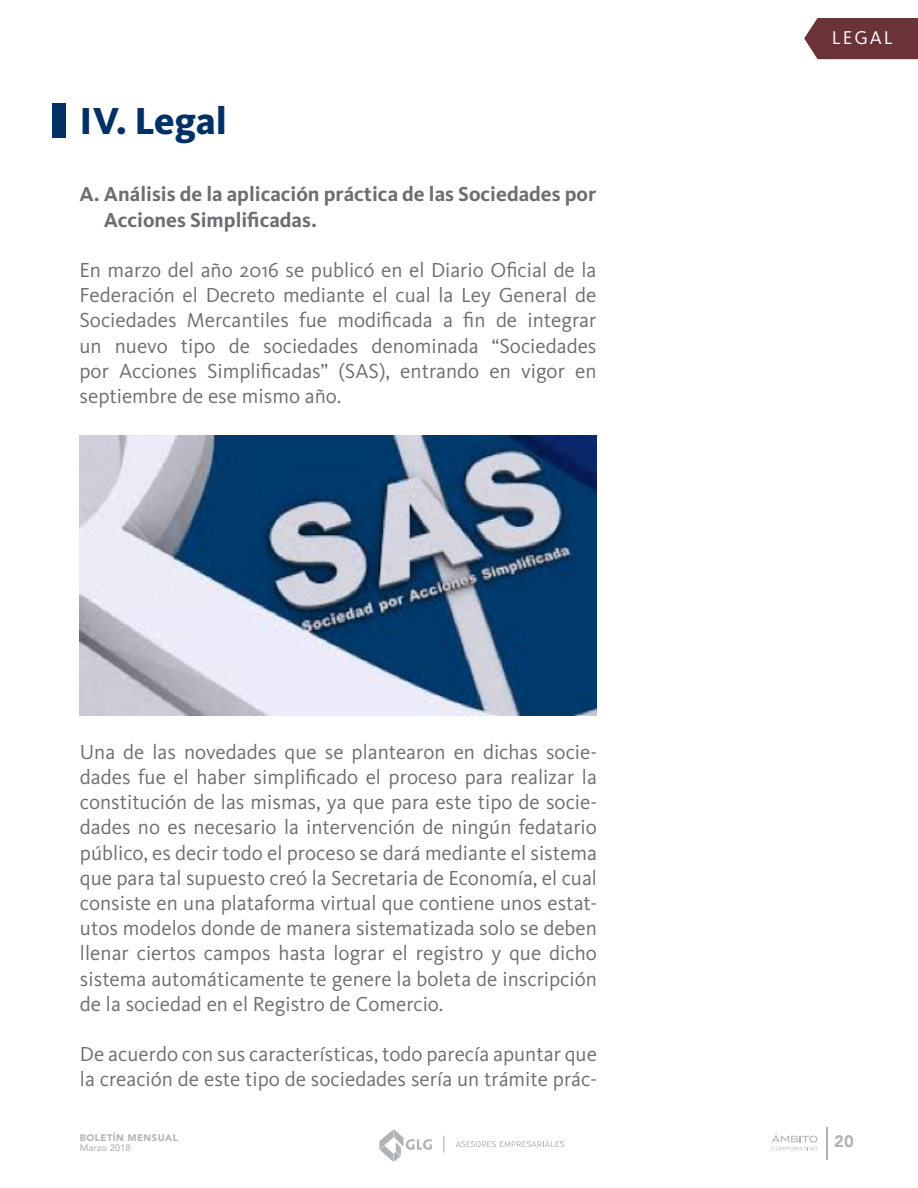
<style>
.page{position:relative;width:918px;height:1188px;background:#fff}
.page>*{position:absolute;margin:0;border:0;box-sizing:border-box;transform-origin:0 0}
.t1{font:800 39px "Kievit OT";color:#003165}
.t2{font:21px/25.2px "Kievit OT";color:#6d6e71;text-align:justify}
.t3{font:700 21px/25.2px "Kievit OT";color:#6d6e71}
.t4{font:19.2px "Kievit OT";letter-spacing:.1em;color:#fff}
.t5{font:900 16.5px "Avenir";color:#b1b4b6}
.t6{font:900 9.45px "Avenir";letter-spacing:.05em;color:#b1b4b6}
.t7{font:500 9.45px "Avenir";color:#b1b4b6}
</style>
<div class="page">
<svg style="left:379px;top:1130px;width:53px;height:32px"></svg>
<svg style="left:456px;top:1141px;width:108px;height:6px"></svg>
<svg style="left:443px;top:1136px;width:1px;height:17px"></svg>
<svg style="left:772px;top:1134px;width:46px;height:16px"></svg>
<hr style="left:826px;top:1127px;width:2px;height:33px;background:#b1b4b6">
<div style="left:52px;top:104px;width:13px;height:34px;background:#003165"></div>
<div style="left:804px;top:18px;width:114px;height:41px;background:#6b3337"></div>
<img style="left:80px;top:436px;width:516px;height:279px">
<h1 class="t1" style="left:80px;top:97px;width:149px">IV. Legal</h1>
<p class="t3" style="left:104px;top:182px;width:494px;text-indent:-24px">A. Análisis de la aplicación práctica de las Sociedades por<br>Acciones Simplificadas.</p>
<p class="t2" style="left:80px;top:257px;width:519px">En marzo del año 2016 se publicó en el Diario Oficial de la Federación el Decreto mediante el cual la Ley General de Sociedades Mercantiles fue modificada a fin de integrar un nuevo tipo de sociedades denominada “Sociedades por Acciones Simplificadas” (SAS), entrando en vigor en septiembre de ese mismo año.</p>
<p class="t2" style="left:80px;top:739px;width:519px">Una de las novedades que se plantearon en dichas socie&shy;dades fue el haber simplificado el proceso para realizar la constitución de las mismas, ya que para este tipo de socie&shy;dades no es necesario la intervención de ningún fedatario público, es decir todo el proceso se dará mediante el sistema que para tal supuesto creó la Secretaria de Economía, el cual consiste en una plataforma virtual que contiene unos estat&shy;utos modelos donde de manera sistematizada solo se deben llenar ciertos campos hasta lograr el registro y que dicho sistema automáticamente te genere la boleta de inscripción de la sociedad en el Registro de Comercio.</p>
<p class="t2" style="left:80px;top:1041px;width:519px">De acuerdo con sus características, todo parecía apuntar que la creación de este tipo de sociedades sería un trámite prác-</p>
<p class="t6" style="left:80px;top:1130px;width:99px">BOLETÍN MENSUAL</p>
<p class="t7" style="left:80px;top:1139px;width:52px">Marzo 2018</p>
<p class="t4" style="left:832px;top:26px;width:62px">LEGAL</p>
<p class="t5" style="left:834px;top:1127px;width:21px">20</p>
</div>
